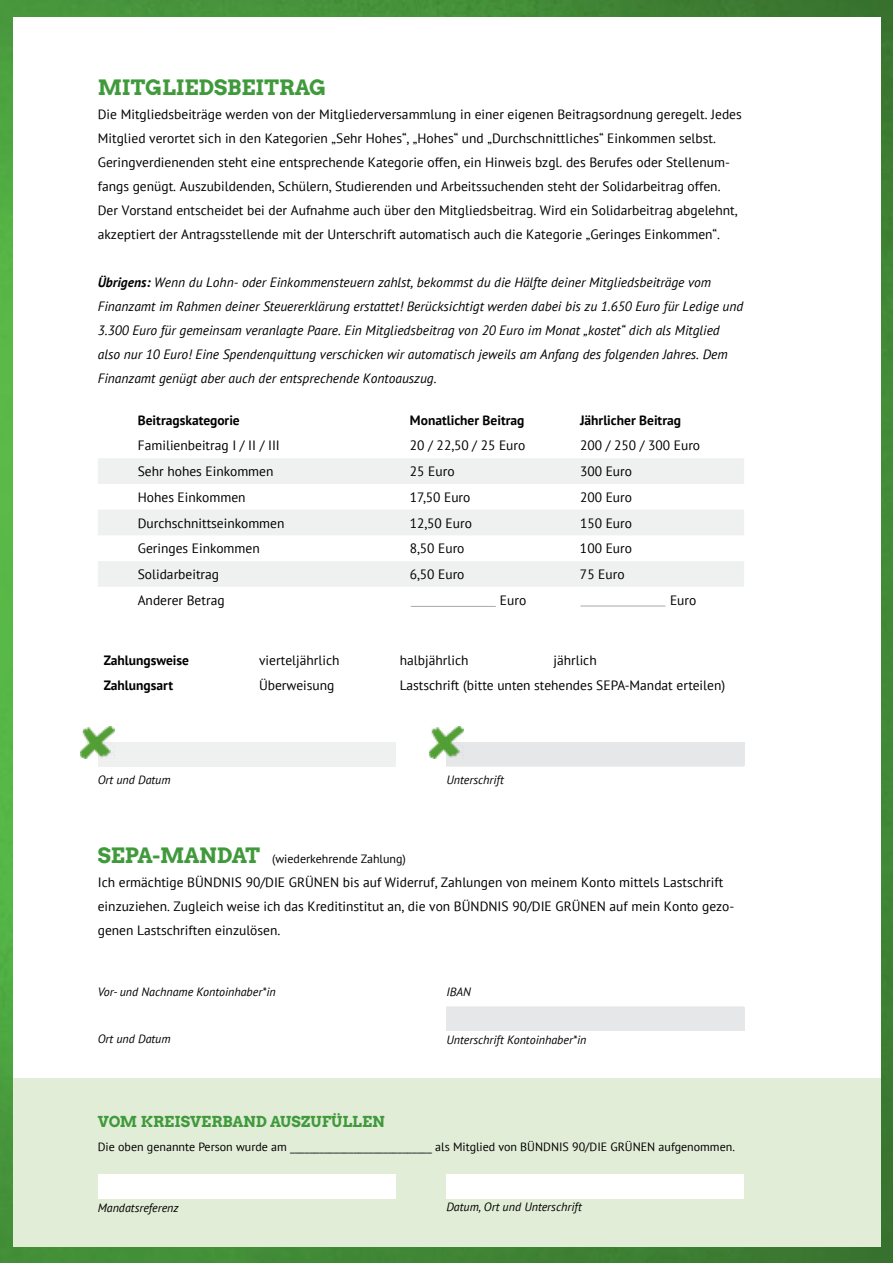
<style>
.page{position:relative;width:893px;height:1263px;background:#fff}
.page>*{position:absolute;margin:0;border:0;box-sizing:border-box;transform-origin:0 0}
.t1{font:21px "Arvo Gruen";color:#409a3c}
.t2{font:21px "Arvo Gruen";letter-spacing:-.02em;color:#409a3c}
.t3{font:15px "Arvo Gruen";color:#409a3c}
.t4{font:13.5px/24px "PT Sans";color:#000}
.t5{font:italic 13.5px/24px "PT Sans";color:#000}
.t6{font:700 13.5px "PT Sans";color:#000}
.t7{font:italic 12px "PT Sans";color:#000}
.t8{font:12px "PT Sans";color:#000}
.s1{font-weight:700}
</style>
<div class="page">
<img style="left:0;top:0;width:893px;height:1263px">
<div style="left:13px;top:17px;width:867px;height:1229px;background:#fff"></div>
<div style="left:13px;top:1079px;width:867px;height:168px;background:#e2edd8"></div>
<div style="left:98px;top:1174px;width:297px;height:24px;background:#fff"></div>
<div style="left:446px;top:1174px;width:298px;height:24px;background:#fff"></div>
<div style="left:446px;top:1007px;width:298px;height:24px;background:#e6e7e8"></div>
<div style="left:446px;top:742px;width:298px;height:24px;background:#e6e7e8"></div>
<svg style="left:98px;top:458px;width:646px;height:129px;fill:#eff0f0"></svg>
<hr style="left:580px;top:606px;width:85px;height:1px;background:#a7a9ac">
<hr style="left:411px;top:606px;width:85px;height:1px;background:#a7a9ac">
<div style="left:98px;top:742px;width:297px;height:24px;background:#eff0f0"></div>
<img style="left:81px;top:727px;width:34px;height:32px">
<img style="left:429px;top:727px;width:34px;height:32px">
<h1 class="t1" style="left:98px;top:73px;width:230px">MITGLIEDSBEITRAG</h1>
<p class="t4" style="left:98px;top:102px;width:645px">Die Mitgliedsbeiträge werden von der Mitgliederversammlung in einer eigenen Beitragsordnung geregelt. Jedes Mitglied verortet sich in den Kategorien „Sehr Hohes“, „Hohes“ und „Durchschnittliches“ Einkommen selbst.<br>Geringverdienenden steht eine entsprechende Kategorie offen, ein Hinweis bzgl. des Berufes oder Stellenum&shy;fangs genügt. Auszubildenden, Schülern, Studierenden und Arbeitssuchenden steht der Solidarbeitrag offen.<br>Der Vorstand entscheidet bei der Aufnahme auch über den Mitgliedsbeitrag. Wird ein Solidarbeitrag abgelehnt, akzeptiert der Antragsstellende mit der Unterschrift automatisch auch die Kategorie „Geringes Einkommen“.</p>
<p class="t5" style="left:98px;top:270px;width:647px"><span class="s1">Übrigens:</span> Wenn du Lohn- oder Einkommensteuern zahlst, bekommst du die Hälfte deiner Mitgliedsbeiträge vom Finanzamt im Rahmen deiner Steuererklärung erstattet! Berücksichtigt werden dabei bis zu 1.650 Euro für Ledige und 3.300 Euro für gemeinsam veranlagte Paare. Ein Mitgliedsbeitrag von 20 Euro im Monat „kostet“ dich als Mitglied also nur 10 Euro! Eine Spendenquittung verschicken wir automatisch jeweils am Anfang des folgenden Jahres. Dem Finanzamt genügt aber auch der entsprechende Kontoauszug.</p>
<p class="t6" style="left:138px;top:411px;width:104px">Beitragskategorie</p>
<p class="t6" style="left:410px;top:411px;width:116px">Monatlicher Beitrag</p>
<p class="t6" style="left:580px;top:411px;width:102px">Jährlicher Beitrag</p>
<p class="t4" style="left:138px;top:433px;width:144px">Familienbeitrag I / II / III</p>
<p class="t4" style="left:410px;top:433px;width:117px">20 / 22,50 / 25 Euro</p>
<p class="t4" style="left:580px;top:433px;width:122px">200 / 250 / 300 Euro</p>
<p class="t4" style="left:138px;top:459px;width:137px">Sehr hohes Einkommen</p>
<p class="t4" style="left:410px;top:459px;width:46px">25 Euro</p>
<p class="t4" style="left:580px;top:459px;width:54px">300 Euro</p>
<p class="t4" style="left:138px;top:485px;width:109px">Hohes Einkommen</p>
<p class="t4" style="left:410px;top:485px;width:62px">17,50 Euro</p>
<p class="t4" style="left:580px;top:485px;width:54px">200 Euro</p>
<p class="t4" style="left:138px;top:510px;width:148px">Durchschnittseinkommen</p>
<p class="t4" style="left:410px;top:510px;width:64px">12,50 Euro</p>
<p class="t4" style="left:580px;top:510px;width:54px">150 Euro</p>
<p class="t4" style="left:138px;top:536px;width:124px">Geringes Einkommen</p>
<p class="t4" style="left:410px;top:536px;width:56px">8,50 Euro</p>
<p class="t4" style="left:580px;top:536px;width:54px">100 Euro</p>
<p class="t4" style="left:138px;top:562px;width:83px">Solidarbeitrag</p>
<p class="t4" style="left:410px;top:562px;width:56px">6,50 Euro</p>
<p class="t4" style="left:580px;top:562px;width:46px">75 Euro</p>
<p class="t4" style="left:138px;top:588px;width:88px">Anderer Betrag</p>
<p class="t4" style="left:500px;top:588px;width:28px">Euro</p>
<p class="t4" style="left:670px;top:588px;width:28px">Euro</p>
<p class="t6" style="left:104px;top:651px;width:87px">Zahlungsweise</p>
<p class="t4" style="left:259px;top:648px;width:82px">vierteljährlich</p>
<p class="t4" style="left:400px;top:648px;width:70px">halbjährlich</p>
<p class="t4" style="left:553px;top:648px;width:45px">jährlich</p>
<p class="t6" style="left:104px;top:677px;width:71px">Zahlungsart</p>
<p class="t4" style="left:259px;top:673px;width:77px">Überweisung</p>
<p class="t4" style="left:400px;top:673px;width:327px">Lastschrift (bitte unten stehendes SEPA-Mandat erteilen)</p>
<p class="t7" style="left:98px;top:772px;width:74px">Ort und Datum</p>
<p class="t7" style="left:446px;top:772px;width:59px">Unterschrift</p>
<h1 class="t2" style="left:98px;top:841px;width:164px">SEPA-MANDAT</h1>
<p class="t8" style="left:272px;top:851px;width:135px">(wiederkehrende Zahlung)</p>
<p class="t4" style="left:98px;top:870px;width:638px">Ich ermächtige BÜNDNIS 90/DIE GRÜNEN bis auf Widerruf, Zahlungen von meinem Konto mittels Lastschrift einzuziehen. Zugleich weise ich das Kreditinstitut an, die von BÜNDNIS 90/DIE GRÜNEN auf mein Konto gezo&shy;genen Lastschriften einzulösen.</p>
<p class="t7" style="left:98px;top:984px;width:179px">Vor- und Nachname Kontoinhaber*in</p>
<p class="t7" style="left:446px;top:984px;width:26px">IBAN</p>
<p class="t7" style="left:98px;top:1031px;width:74px">Ort und Datum</p>
<p class="t7" style="left:446px;top:1032px;width:141px">Unterschrift Kontoinhaber*in</p>
<p class="t3" style="left:98px;top:1111px;width:289px">VOM KREISVERBAND AUSZUFÜLLEN</p>
<p class="t8" style="left:98px;top:1139px;width:639px">Die oben genannte Person wurde am _____________________________ als Mitglied von BÜNDNIS 90/DIE GRÜNEN aufgenommen.</p>
<p class="t7" style="left:98px;top:1200px;width:82px">Mandatsreferenz</p>
<p class="t7" style="left:446px;top:1199px;width:137px">Datum, Ort und Unterschrift</p>
</div>
